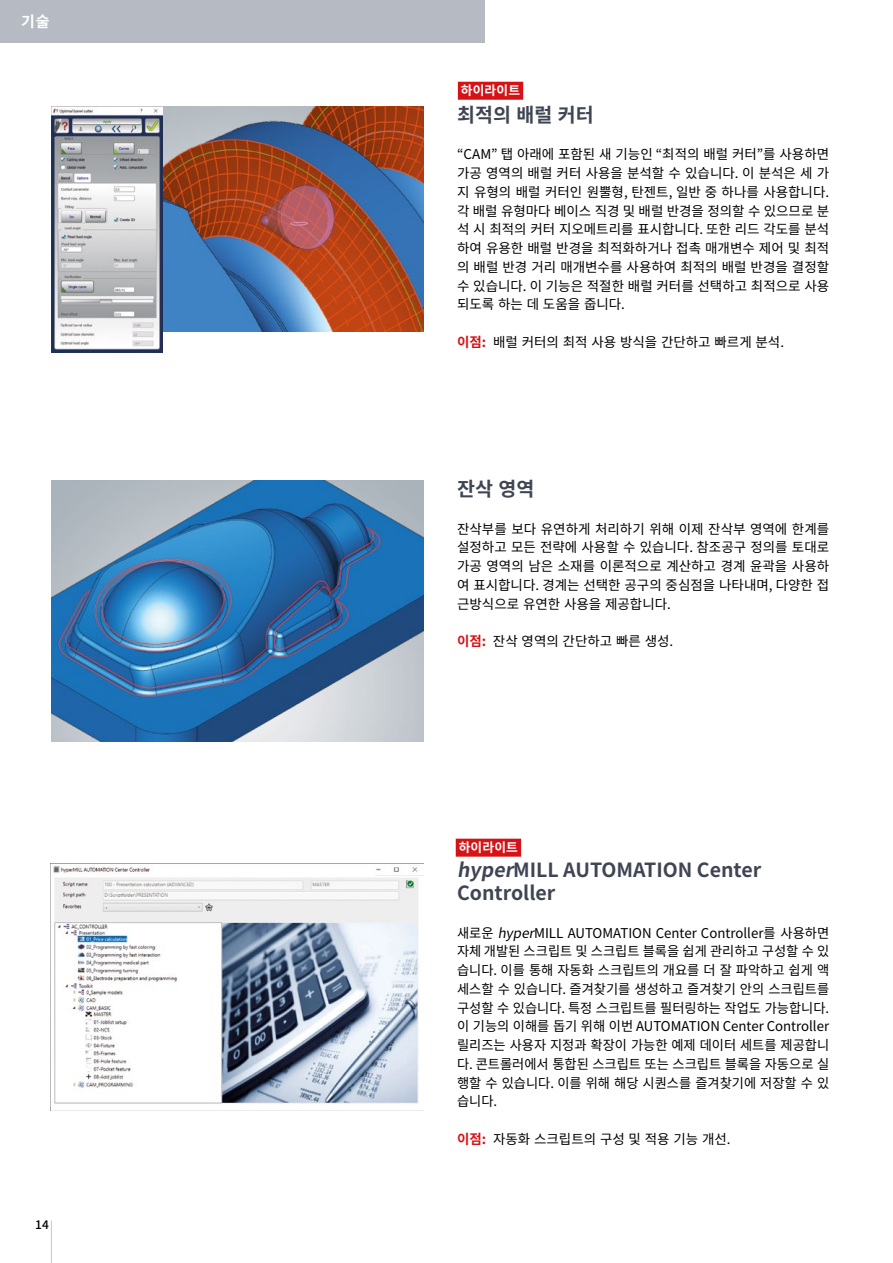
<style>
.page{position:relative;width:893px;height:1263px;background:#fff}
.page>*{position:absolute;margin:0;border:0;box-sizing:border-box;transform-origin:0 0}
.t1{font:700 19.5px/23.4px "Noto Sans CJ Kkr";color:#404553}
.t2{font:700 15px "Noto Sans CJ Kkr";color:#fff}
.t3{font:13.5px/18.8px "Noto Sans CJ Kkr";color:#000;text-align:justify}
.t4{font:700 12.75px "Noto Sans CJ Kkr";letter-spacing:.01em;color:#fff}
.t5{font:500 12px "Noto Sans CJ Kkr";color:#000}
.s1{font-weight:700;color:#d51317}
.s2{font-style:italic}
</style>
<div class="page">
<hr style="left:51px;top:1220px;width:1px;height:43px;background:#c5c9d2">
<div style="left:0;top:0;width:485px;height:43px;background:#b6bac2"></div>
<div style="left:456px;top:839px;width:65px;height:18px;background:#d51317"></div>
<img style="left:51px;top:480px;width:372px;height:261px">
<img style="left:162px;top:106px;width:261px;height:226px">
<img style="left:51px;top:106px;width:111px;height:247px">
<div style="left:458px;top:82px;width:65px;height:18px;background:#d51317"></div>
<img style="left:51px;top:863px;width:373px;height:241px">
<p class="t2" style="left:21px;top:13px;width:30px">기술</p>
<p class="t5" style="left:35px;top:1218px;width:15px">14</p>
<p class="t4" style="left:461px;top:83px;width:61px">하이라이트</p>
<h1 class="t1" style="left:457px;top:103px;width:138px">최적의 배럴 커터</h1>
<p class="t3" style="left:457px;top:145px;width:374px">“CAM” 탭 아래에 포함된 새 기능인 “최적의 배럴 커터”를 사용하면 가공 영역의 배럴 커터 사용을 분석할 수 있습니다. 이 분석은 세 가 지 유형의 배럴 커터인 원뿔형, 탄젠트, 일반 중 하나를 사용합니다. 각 배럴 유형마다 베이스 직경 및 배럴 반경을 정의할 수 있으므로 분 석 시 최적의 커터 지오메트리를 표시합니다. 또한 리드 각도를 분석 하여 유용한 배럴 반경을 최적화하거나 접촉 매개변수 제어 및 최적 의 배럴 반경 거리 매개변수를 사용하여 최적의 배럴 반경을 결정할 수 있습니다. 이 기능은 적절한 배럴 커터를 선택하고 최적으로 사용 되도록 하는 데 도움을 줍니다.</p>
<p class="t3" style="left:457px;top:333px;width:329px"><span class="s1">이점:</span> 배럴 커터의 최적 사용 방식을 간단하고 빠르게 분석.</p>
<h1 class="t1" style="left:457px;top:478px;width:79px">잔삭 영역</h1>
<p class="t3" style="left:457px;top:520px;width:374px">잔삭부를 보다 유연하게 처리하기 위해 이제 잔삭부 영역에 한계를 설정하고 모든 전략에 사용할 수 있습니다. 참조공구 정의를 토대로 가공 영역의 남은 소재를 이론적으로 계산하고 경계 윤곽을 사용하 여 표시합니다. 경계는 선택한 공구의 중심점을 나타내며, 다양한 접 근방식으로 유연한 사용을 제공합니다.</p>
<p class="t3" style="left:457px;top:632px;width:218px"><span class="s1">이점:</span> 잔삭 영역의 간단하고 빠른 생성.</p>
<p class="t4" style="left:459px;top:840px;width:61px">하이라이트</p>
<h1 class="t1" style="left:457px;top:858px;width:306px"><span class="s2">hyper</span>MILL AUTOMATION Center<br>Controller</h1>
<p class="t3" style="left:457px;top:923px;width:374px">새로운 <span class="s2">hyper</span>MILL AUTOMATION Center Controller를 사용하면 자체 개발된 스크립트 및 스크립트 블록을 쉽게 관리하고 구성할 수 있 습니다. 이를 통해 자동화 스크립트의 개요를 더 잘 파악하고 쉽게 액 세스할 수 있습니다. 즐겨찾기를 생성하고 즐겨찾기 안의 스크립트를 구성할 수 있습니다. 특정 스크립트를 필터링하는 작업도 가능합니다. 이 기능의 이해를 돕기 위해 이번 AUTOMATION Center Controller 릴리즈는 사용자 지정과 확장이 가능한 예제 데이터 세트를 제공합니 다. 콘트롤러에서 통합된 스크립트 또는 스크립트 블록을 자동으로 실 행할 수 있습니다. 이를 위해 해당 시퀀스를 즐겨찾기에 저장할 수 있 습니다.</p>
<p class="t3" style="left:457px;top:1130px;width:275px"><span class="s1">이점:</span> 자동화 스크립트의 구성 및 적용 기능 개선.</p>
</div>
